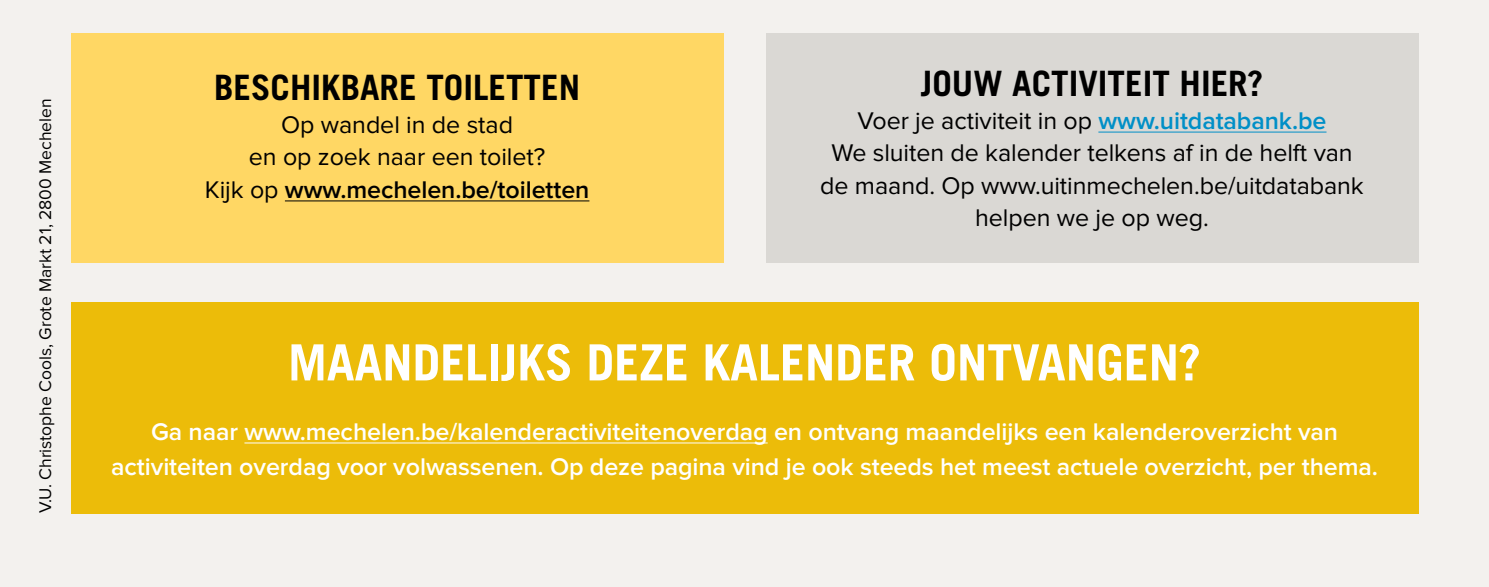
<style>
.page{position:relative;width:1489px;height:587px;background:#fff}
.page>*{position:absolute;margin:0;border:0;box-sizing:border-box;transform-origin:0 0}
.t1{font:700 50px "Trade Gothic LT Pro";letter-spacing:-.005em;color:#fff}
.t2{font:700 35px "Trade Gothic LT Pro";color:#000}
.t3{font:25px/32.5px "Proxima Nova";letter-spacing:-.005em;color:#000;text-align:center}
.t4{font:600 25px/35px "Proxima Nova";letter-spacing:-.005em;color:#fff;text-align:center}
.t5{font:17.5px "Proxima Nova";letter-spacing:-.005em;color:#000}
.s1{font-weight:600}
.s2{font-weight:600;color:#008fc7}
</style>
<div class="page">
<div style="left:0;top:0;width:1488px;height:587px;background:#f3f1ee"></div>
<div style="left:71px;top:33px;width:652px;height:230px;background:#ffd764"></div>
<div style="left:765px;top:33px;width:652px;height:230px;background:#dad8d4"></div>
<hr style="left:1098px;top:132px;width:228px;height:1px;background:#008fc7">
<hr style="left:285px;top:200px;width:304px;height:1px;background:#000">
<div style="left:71px;top:302px;width:1346px;height:211px;background:#ecbc09"></div>
<hr style="left:244px;top:442px;width:523px;height:1px;background:#fff">
<p class="t5" style="left:35px;top:513px;width:416px;rotate:-90deg">V.U. Christophe Cools, Grote Markt 21, 2800 Mechelen</p>
<h2 class="t2" style="left:214px;top:66px;width:367px">BESCHIKBARE TOILETTEN</h2>
<p class="t3" style="left:205px;top:109px;width:386px">Op wandel in de stad<br>en op zoek naar een toilet?<br>Kijk op <span class="s1">www.mechelen.be/toiletten</span></p>
<h2 class="t2" style="left:920px;top:62px;width:344px">JOUW ACTIVITEIT HIER?</h2>
<p class="t3" style="left:820px;top:105px;width:545px">Voer je activiteit in op <span class="s2">www.uitdatabank.be<br></span>We sluiten de kalender telkens af in de helft van de maand. Op www.uitinmechelen.be/uitdatabank helpen we je op weg.</p>
<h1 class="t1" style="left:288px;top:332px;width:914px">MAANDELIJKS DEZE KALENDER ONTVANGEN?</h1>
<p class="t4" style="left:111px;top:414px;width:1267px">Ga naar www.mechelen.be/kalenderactiviteitenoverdag en ontvang maandelijks een kalenderoverzicht van activiteiten overdag voor volwassenen. Op deze pagina vind je ook steeds het meest actuele overzicht, per thema.</p>
</div>
